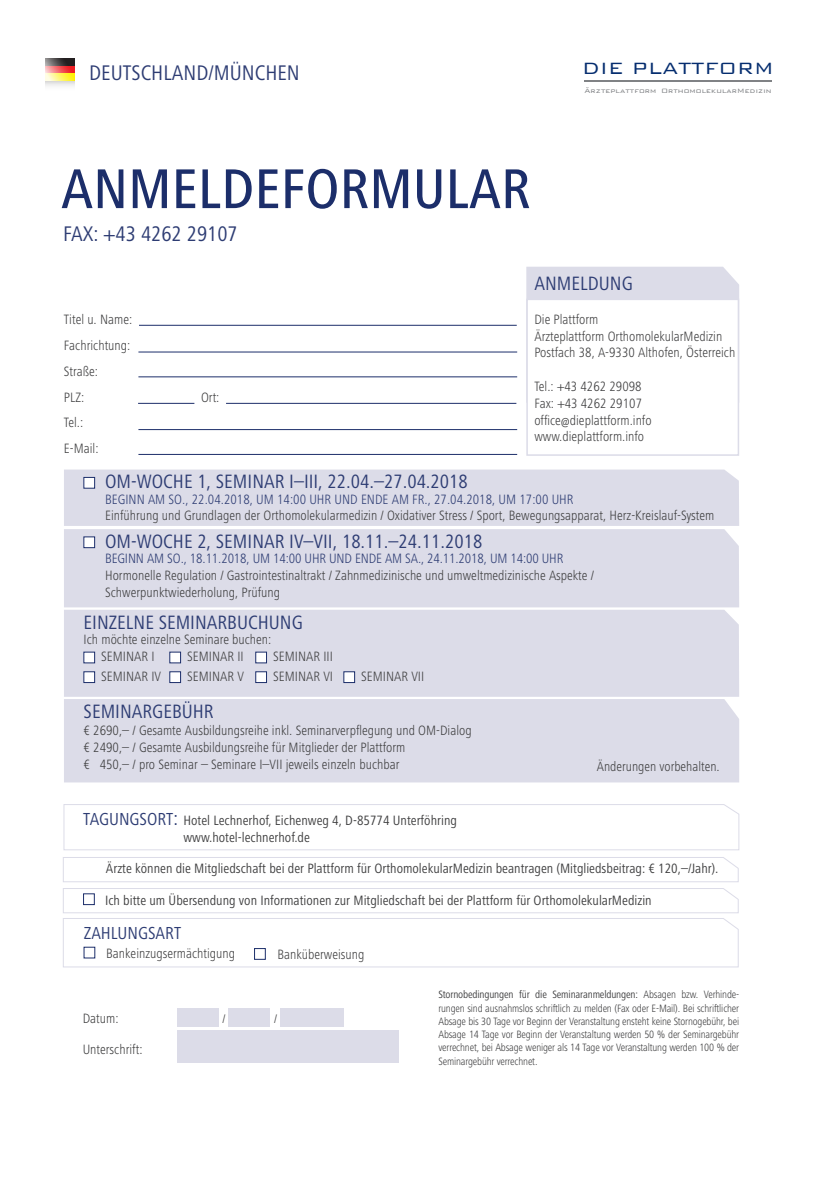
<style>
.page{position:relative;width:817px;height:1191px;background:#fff}
.page>*{position:absolute;margin:0;border:0;box-sizing:border-box;transform-origin:0 0}
.t1{font:500 condensed 58px "Frutiger Next LT";color:#1c2e6a}
.t2{font:condensed 21.8px "Frutiger Next LT";color:#2d3c73}
.t3{font:300 21.8px "Bank Gothic";letter-spacing:.01em;color:#052d6f}
.t4{font:condensed 20px "Frutiger Next LT";color:#2d3c73}
.t5{font:condensed 18px "Frutiger Next LT";color:#2d3c73}
.t6{font:300 condensed 14px/16.8px "Frutiger Next LT";color:#3e3e3f}
.t7{font:condensed 14px/16.8px "Frutiger Next LT";color:#3e3e3f}
.t8{font:300 condensed 14px "Frutiger Next LT";color:#2d3c73}
.t9{font:300 condensed 13.8px "Frutiger Next LT";color:#3e3e3f}
.t10{font:300 condensed 12.8px "Frutiger Next LT";color:#3e3e3f}
.t11{font:300 condensed 11px/13.2px "Frutiger Next LT";letter-spacing:-.015em;color:#3e3e3f;text-align:justify}
.t12{font:300 8.4px "Bank Gothic";letter-spacing:.01em;color:#808285}
.s1{font-size:18px;color:#2d3c73}
.s2{font-size:20px;color:#2d3c73}
.s3{font-weight:400}
</style>
<div class="page">
<hr style="left:584px;top:81px;width:187px;height:1px;background:#808285">
<div style="left:45px;top:66px;width:30px;height:7px;background:#ee1d23"></div>
<div style="left:45px;top:58px;width:30px;height:8px;background:#231f20"></div>
<div style="left:45px;top:73px;width:30px;height:7px;background:#fff101"></div>
<svg style="left:45px;top:58px;width:29px;height:22px"></svg>
<svg style="left:45px;top:81px;width:30px;height:5px"></svg>
<div style="left:64px;top:699px;width:675px;height:83px;background:#dcdce8"></div>
<div style="left:64px;top:529px;width:675px;height:78px;background:#dcdce8"></div>
<div style="left:64px;top:610px;width:675px;height:87px;background:#dcdce8"></div>
<hr style="left:138px;top:454px;width:379px;height:1px;background:#1c2e6a">
<hr style="left:138px;top:429px;width:379px;height:1px;background:#1c2e6a">
<hr style="left:138px;top:376px;width:379px;height:1px;background:#1c2e6a">
<hr style="left:138px;top:352px;width:379px;height:1px;background:#1c2e6a">
<hr style="left:139px;top:325px;width:377px;height:1px;background:#1c2e6a">
<hr style="left:138px;top:403px;width:56px;height:1px;background:#1c2e6a">
<hr style="left:226px;top:403px;width:290px;height:1px;background:#1c2e6a">
<div style="left:64px;top:469px;width:675px;height:57px;background:#dcdce8"></div>
<div style="left:84px;top:477px;width:11px;height:11px;background:#fff;border:1px solid #1c2e6a"></div>
<div style="left:84px;top:536px;width:11px;height:12px;background:#fff;border:1px solid #1c2e6a"></div>
<div style="left:84px;top:652px;width:11px;height:11px;background:#fff;border:1px solid #1c2e6a"></div>
<div style="left:169px;top:652px;width:12px;height:11px;background:#fff;border:1px solid #1c2e6a"></div>
<div style="left:255px;top:652px;width:12px;height:11px;background:#fff;border:1px solid #1c2e6a"></div>
<div style="left:84px;top:671px;width:11px;height:12px;background:#fff;border:1px solid #1c2e6a"></div>
<div style="left:169px;top:671px;width:12px;height:12px;background:#fff;border:1px solid #1c2e6a"></div>
<div style="left:255px;top:671px;width:12px;height:12px;background:#fff;border:1px solid #1c2e6a"></div>
<div style="left:343px;top:671px;width:12px;height:12px;background:#fff;border:1px solid #1c2e6a"></div>
<div style="left:177px;top:1030px;width:221px;height:32px;background:#dcdce8"></div>
<div style="left:177px;top:1008px;width:41px;height:19px;background:#dcdce8"></div>
<div style="left:228px;top:1008px;width:41px;height:19px;background:#dcdce8"></div>
<div style="left:280px;top:1008px;width:63px;height:18px;background:#dcdce8"></div>
<svg style="left:63px;top:804px;width:676px;height:46px"></svg>
<svg style="left:63px;top:888px;width:675px;height:79px"></svg>
<div style="left:83px;top:893px;width:11px;height:11px;background:#fff"></div>
<div style="left:526px;top:267px;width:213px;height:31px;background:#dcdce8"></div>
<div style="left:526px;top:298px;width:213px;height:158px;background:#fff;border:2px solid #dcdce8"></div>
<svg style="left:63px;top:857px;width:675px;height:25px"></svg>
<h2 class="t2" style="left:89px;top:61px;width:212px">DEUTSCHLAND/MÜNCHEN</h2>
<h2 class="t3" style="left:582px;top:52px;width:193px">DIE PLATTFORM</h2>
<p class="t12" style="left:584px;top:85px;width:188px">Ärzteplattform OrthomolekularMedizin</p>
<h1 class="t1" style="left:61px;top:157px;width:471px">ANMELDEFORMULAR</h1>
<h2 class="t2" style="left:63px;top:222px;width:176px">FAX: +43 4262 29107</h2>
<p class="t6" style="left:64px;top:307px;width:70px;line-height:25.8px">Titel u. Name:<br>Fachrichtung:<br>Straße:<br>PLZ:</p>
<p class="t6" style="left:64px;top:410px;width:36px;line-height:25.8px">Tel.:<br>E-Mail:</p>
<p class="t6" style="left:201px;top:388px;width:20px">Ort:</p>
<h3 class="t4" style="left:534px;top:272px;width:100px">ANMELDUNG</h3>
<p class="t6" style="left:534px;top:311px;width:202px">Die Plattform<br>Ärzteplattform OrthomolekularMedizin<br>Postfach 38, A-9330 Althofen, Österreich</p>
<p class="t6" style="left:534px;top:378px;width:119px">Tel.: +43 4262 29098<br>Fax: +43 4262 29107 office@dieplattform.info www.dieplattform.info</p>
<h3 class="t4" style="left:105px;top:471px;width:364px">OM-WOCHE 1, SEMINAR I–III, 22.04.–27.04.2018</h3>
<p class="t8" style="left:105px;top:491px;width:470px">BEGINN AM SO., 22.04.2018, UM 14:00 UHR UND ENDE AM FR., 27.04.2018, UM 17:00 UHR</p>
<p class="t6" style="left:105px;top:507px;width:610px">Einführung und Grundlagen der Orthomolekularmedizin / Oxidativer Stress / Sport, Bewegungsapparat, Herz-Kreislauf-System</p>
<h3 class="t4" style="left:105px;top:530px;width:378px">OM-WOCHE 2, SEMINAR IV–VII, 18.11.–24.11.2018</h3>
<p class="t8" style="left:105px;top:551px;width:459px">BEGINN AM SO., 18.11.2018, UM 14:00 UHR UND ENDE AM SA., 24.11.2018, UM 14:00 UHR</p>
<p class="t6" style="left:105px;top:567px;width:490px">Hormonelle Regulation / Gastrointestinaltrakt / Zahnmedizinische und umweltmedizinische Aspekte /<br>Schwerpunktwiederholung, Prüfung</p>
<h3 class="t4" style="left:84px;top:611px;width:220px">EINZELNE SEMINARBUCHUNG</h3>
<p class="t6" style="left:101px;top:630px;width:172px;text-indent:-18px">Ich möchte einzelne Seminare buchen:<br>SEMINAR I</p>
<p class="t6" style="left:187px;top:648px;width:58px">SEMINAR II</p>
<p class="t6" style="left:273px;top:648px;width:61px">SEMINAR III</p>
<p class="t6" style="left:101px;top:667px;width:61px">SEMINAR IV</p>
<p class="t6" style="left:187px;top:667px;width:58px">SEMINAR V</p>
<p class="t6" style="left:273px;top:667px;width:61px">SEMINAR VI</p>
<p class="t6" style="left:361px;top:667px;width:65px">SEMINAR VII</p>
<h3 class="t4" style="left:84px;top:701px;width:132px">SEMINARGEBÜHR</h3>
<p class="t6" style="left:84px;top:722px;width:389px">€ 2690,– / Gesamte Ausbildungsreihe inkl. Seminarverpflegung und OM-Dialog € 2490,– / Gesamte Ausbildungsreihe für Mitglieder der Plattform<br>€ 450,– / pro Seminar – Seminare I–VII jeweils einzeln buchbar</p>
<p class="t7" style="left:183px;top:812px;width:275px;text-indent:-100px"><span class="s1">TAGUNGSORT</span><span class="s2">:</span> Hotel Lechnerhof, Eichenweg 4, D-85774 Unterföhring www.hotel-lechnerhof.de</p>
<p class="t9" style="left:596px;top:759px;width:124px">Änderungen vorbehalten.</p>
<p class="t7" style="left:106px;top:860px;width:614px">Ärzte können die Mitgliedschaft bei der Plattform für OrthomolekularMedizin beantragen (Mitgliedsbeitrag: € 120,–/Jahr).</p>
<p class="t7" style="left:105px;top:891px;width:548px">Ich bitte um Übersendung von Informationen zur Mitgliedschaft bei der Plattform für OrthomolekularMedizin</p>
<p class="t5" style="left:84px;top:923px;width:99px">ZAHLUNGSART</p>
<p class="t6" style="left:106px;top:945px;width:130px">Bankeinzugsermächtigung</p>
<p class="t6" style="left:277px;top:946px;width:88px">Banküberweisung</p>
<p class="t6" style="left:83px;top:1009px;width:37px">Datum:</p>
<p class="t10" style="left:222px;top:1011px;width:5px">/</p>
<p class="t10" style="left:274px;top:1011px;width:5px">/</p>
<p class="t6" style="left:83px;top:1040px;width:61px">Unterschrift:</p>
<p class="t11" style="left:438px;top:988px;width:302px"><span class="s3">Stornobedingungen für die Seminaranmeldungen:</span> Absagen bzw. Verhinde&shy;rungen sind ausnahmslos schriftlich zu melden (Fax oder E-Mail). Bei schriftlicher Absage bis 30 Tage vor Beginn der Veranstaltung ensteht keine Stornogebühr, bei Absage 14 Tage vor Beginn der Veranstaltung werden 50 % der Seminargebühr verrechnet, bei Absage weniger als 14 Tage vor Veranstaltung werden 100 % der Seminargebühr verrechnet.</p>
</div>
